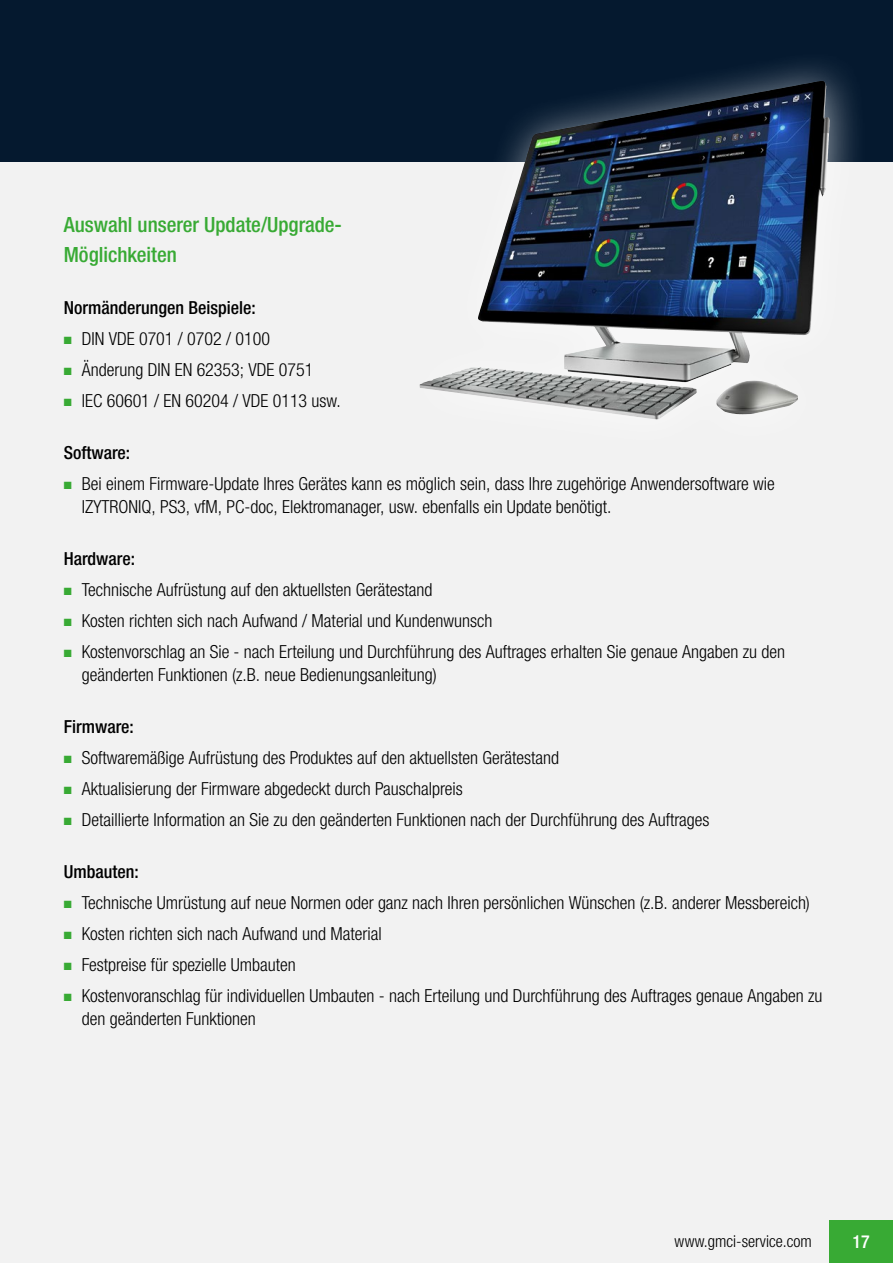
<style>
.page{position:relative;width:893px;height:1263px;background:#f2f2f2}
.page>*{position:absolute;margin:0;border:0;box-sizing:border-box;transform-origin:0 0}
.t1{font:500 condensed 21px/30px "Helvetica Neue LTW1 G";color:#38aa34}
.t2{font:300 condensed 18px/22.5px "Helvetica Neue LTW1 G";color:#000}
.t3{font:500 condensed 18px "Helvetica Neue LTW1 G";color:#000}
.t4{font:500 condensed 18px "Helvetica Neue LTW1 G";color:#fff}
.t5{font:300 condensed 16.5px "Helvetica Neue LTW1 G";color:#000}
.s1{color:#38aa34}
</style>
<div class="page">
<div style="left:0;top:0;width:893px;height:162px;background:#05192f"></div>
<div style="left:829px;top:1220px;width:64px;height:43px;background:#38aa34"></div>
<div style="left:389px;top:49px;width:480px;height:410px;background:#fff;opacity:.6"></div>
<img style="left:535px;top:81px;width:284px;height:53px">
<p class="t1" style="left:64px;top:209px;width:280px">Auswahl unserer Update/Upgrade-<br>Möglichkeiten</p>
<p class="t3" style="left:64px;top:297px;width:193px">Normänderungen Beispiele:</p>
<p class="t2" style="left:64px;top:328px;width:208px"><span class="s1">■</span> DIN VDE 0701 / 0702 / 0100</p>
<p class="t2" style="left:64px;top:359px;width:251px"><span class="s1">■</span> Änderung DIN EN 62353; VDE 0751</p>
<p class="t2" style="left:64px;top:390px;width:278px"><span class="s1">■</span> IEC 60601 / EN 60204 / VDE 0113 usw.</p>
<p class="t3" style="left:64px;top:442px;width:68px">Software:</p>
<p class="t2" style="left:82px;top:473px;width:694px;text-indent:-18px"><span class="s1">■</span> Bei einem Firmware-Update Ihres Gerätes kann es möglich sein, dass Ihre zugehörige Anwendersoftware wie<br>IZYTRONIQ, PS3, vfM, PC-doc, Elektromanager, usw. ebenfalls ein Update benötigt.</p>
<p class="t3" style="left:64px;top:548px;width:73px">Hardware:</p>
<p class="t2" style="left:64px;top:579px;width:370px"><span class="s1">■</span> Technische Aufrüstung auf den aktuellsten Gerätestand</p>
<p class="t2" style="left:64px;top:610px;width:430px"><span class="s1">■</span> Kosten richten sich nach Aufwand / Material und Kundenwunsch</p>
<p class="t2" style="left:82px;top:641px;width:705px;text-indent:-18px"><span class="s1">■</span> Kostenvorschlag an Sie - nach Erteilung und Durchführung des Auftrages erhalten Sie genaue Angaben zu den geänderten Funktionen (z.B. neue Bedienungsanleitung)</p>
<p class="t3" style="left:64px;top:716px;width:72px">Firmware:</p>
<p class="t2" style="left:64px;top:746px;width:497px"><span class="s1">■</span> Softwaremäßige Aufrüstung des Produktes auf den aktuellsten Gerätestand</p>
<p class="t2" style="left:64px;top:777px;width:401px"><span class="s1">■</span> Aktualisierung der Firmware abgedeckt durch Pauschalpreis</p>
<p class="t2" style="left:64px;top:808px;width:647px"><span class="s1">■</span> Detaillierte Information an Sie zu den geänderten Funktionen nach der Durchführung des Auftrages</p>
<p class="t3" style="left:64px;top:861px;width:76px">Umbauten:</p>
<p class="t2" style="left:64px;top:892px;width:748px"><span class="s1">■</span> Technische Umrüstung auf neue Normen oder ganz nach Ihren persönlichen Wünschen (z.B. anderer Messbereich)</p>
<p class="t2" style="left:64px;top:923px;width:320px"><span class="s1">■</span> Kosten richten sich nach Aufwand und Material</p>
<p class="t2" style="left:64px;top:954px;width:234px"><span class="s1">■</span> Festpreise für spezielle Umbauten</p>
<p class="t2" style="left:82px;top:985px;width:742px;text-indent:-18px"><span class="s1">■</span> Kostenvoranschlag für individuellen Umbauten - nach Erteilung und Durchführung des Auftrages genaue Angaben zu den geänderten Funktionen</p>
<p class="t5" style="left:675px;top:1231px;width:139px">www.gmci-service.com</p>
<p class="t4" style="left:852px;top:1231px;width:19px">17</p>
</div>
